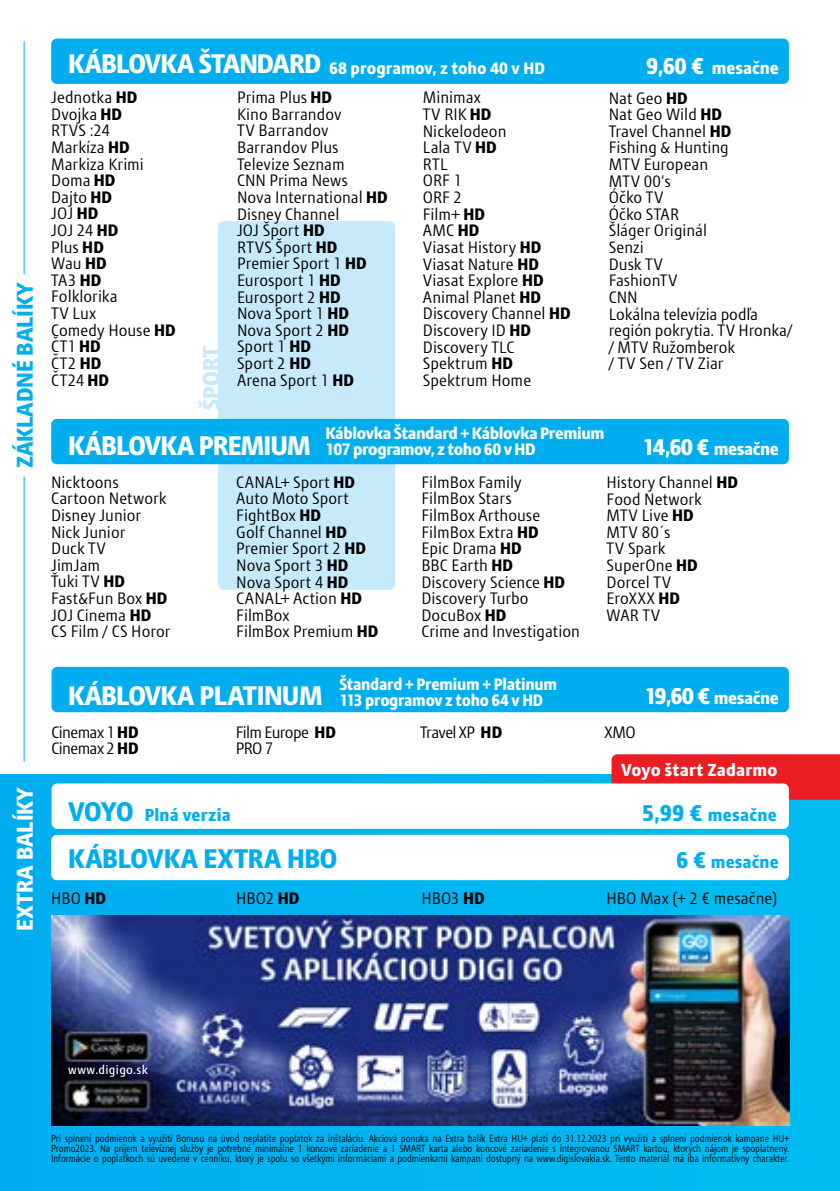
<style>
.page{position:relative;width:840px;height:1191px;background:#fff}
.page>*{position:absolute;margin:0;border:0;box-sizing:border-box;transform-origin:0 0}
.t1{font:800 26px "Modena";letter-spacing:-.03em;color:#fff}
.t2{font:800 26px "Modena";letter-spacing:-.01em;color:#00aeef}
.t3{font:800 22px "Modena";color:#00aeef}
.t4{font:800 22px "Modena";color:#fff}
.t5{font:800 22px "Modena";color:#c7eafb}
.t6{font:800 16.8px "Modena";letter-spacing:.01em;color:#00aeef}
.t7{font:800 16.8px "Modena";letter-spacing:-.005em;color:#fff}
.t8{font:800 16.8px "Modena";letter-spacing:-.025em;color:#fff}
.t9{font:16px/16.6px "Modena";color:#000}
.t10{font:800 16px/16px "Modena";letter-spacing:-.02em;color:#fff}
.t11{font:800 16px "Modena";letter-spacing:.005em;color:#fff}
.t12{font:16px/16.6px "Modena";letter-spacing:-.04em;color:#000}
.t13{font:16px/16.6px "Modena";letter-spacing:-.035em;color:#000}
.t14{font:500 12px "Modena";letter-spacing:.025em;color:#fff}
.t15{font:10px/10px "Modena";letter-spacing:-.01em;color:#000;text-align:justify;scale:.9 1}
.s1{font-size:26px}
.s2{font-size:22px}
.s3{font-weight:800}
</style>
<div class="page">
<div style="left:0;top:1123px;width:839px;height:68px;background:#00b4f1"></div>
<div style="left:0;top:774px;width:839px;height:353px;background:#00b4f1"></div>
<div style="left:611px;top:754px;width:228px;height:45px;background:#ed1d24"></div>
<div style="left:51px;top:783px;width:737px;height:46px;background:#fff;border-radius:6px"></div>
<div style="left:218px;top:221px;width:177px;height:369px;background:#c7eafb;border-radius:6px"></div>
<hr style="left:24px;top:477px;width:1px;height:284px;background:#00aeef">
<hr style="left:24px;top:41px;width:1px;height:233px;background:#00aeef">
<div style="left:51px;top:834px;width:737px;height:46px;background:#fff;border-radius:6px"></div>
<img style="left:51px;top:915px;width:737px;height:210px">
<div style="left:51px;top:667px;width:737px;height:45px;background:#00aeef;border-radius:6px"></div>
<div style="left:51px;top:39px;width:737px;height:45px;background:#00aeef;border-radius:6px"></div>
<div style="left:51px;top:419px;width:737px;height:45px;background:#00aeef;border-radius:6px"></div>
<h2 class="t3" style="left:11px;top:468px;width:188px;rotate:-90deg">ZÁKLADNÉ BALÍKY</h2>
<h2 class="t4" style="left:11px;top:931px;width:145px;rotate:-90deg">EXTRA BALÍKY</h2>
<p class="t11" style="left:68px;top:59px;width:478px"><span class="s1">KÁBLOVKA ŠTANDARD</span> 68 programov, z toho 40 v HD</p>
<p class="t7" style="left:645px;top:58px;width:134px"><span class="s2">9,60 €</span> mesačne</p>
<p class="t9" style="left:51px;top:89px;width:126px">Jednotka <span class="s3">HD<br></span>Dvojka <span class="s3">HD<br></span>RTVS :24<br>Markíza <span class="s3">HD<br></span>Markiza Krimi<br>Doma <span class="s3">HD<br></span>Dajto <span class="s3">HD<br></span>JOJ <span class="s3">HD<br></span>JOJ 24 <span class="s3">HD<br></span>Plus <span class="s3">HD<br></span>Wau <span class="s3">HD<br></span>TA3 <span class="s3">HD<br></span>Folklorika<br>TV Lux<br>Comedy House <span class="s3">HD<br></span>ČT1 <span class="s3">HD<br></span>ČT2 <span class="s3">HD<br></span>ČT24 <span class="s3">HD</span></p>
<p class="t9" style="left:237px;top:89px;width:152px">Prima Plus <span class="s3">HD<br></span>Kino Barrandov<br>TV Barrandov<br>Barrandov Plus<br>Televize Seznam<br>CNN Prima News<br>Nova International <span class="s3">HD<br></span>Disney Channel<br>JOJ Šport <span class="s3">HD<br></span>RTVS Šport <span class="s3">HD<br></span>Premier Sport 1 <span class="s3">HD<br></span>Eurosport 1 <span class="s3">HD<br></span>Eurosport 2 <span class="s3">HD<br></span>Nova Sport 1 <span class="s3">HD<br></span>Nova Sport 2 <span class="s3">HD<br></span>Sport 1 <span class="s3">HD<br></span>Sport 2 <span class="s3">HD<br></span>Arena Sport 1 <span class="s3">HD</span></p>
<p class="t9" style="left:422px;top:89px;width:149px">Minimax<br>TV RIK <span class="s3">HD<br></span>Nickelodeon<br>Lala TV <span class="s3">HD<br></span>RTL<br>ORF 1<br>ORF 2<br>Film+ <span class="s3">HD<br></span>AMC <span class="s3">HD<br></span>Viasat History <span class="s3">HD<br></span>Viasat Nature <span class="s3">HD<br></span>Viasat Explore <span class="s3">HD<br></span>Animal Planet <span class="s3">HD<br></span>Discovery Channel <span class="s3">HD<br></span>Discovery ID <span class="s3">HD<br></span>Discovery TLC<br>Spektrum <span class="s3">HD<br></span>Spektrum Home</p>
<p class="t9" style="left:608px;top:89px;width:185px">Nat Geo <span class="s3">HD<br></span>Nat Geo Wild <span class="s3">HD<br></span>Travel Channel <span class="s3">HD<br></span>Fishing &amp; Hunting<br>MTV European<br>MTV 00‘s<br>Óčko TV<br>Óčko STAR<br>Šláger Originál<br>Senzi<br>Dusk TV<br>FashionTV<br>CNN<br>Lokálna televízia podľa región pokrytia. TV Hronka/ / MTV Ružomberok<br>/ TV Sen / TV Ziar</p>
<h2 class="t5" style="left:197px;top:410px;width:65px;rotate:-90deg">ŠPORT</h2>
<p class="t10" style="left:325px;top:425px;width:280px">Káblovka Štandard + Káblovka Premium<br>107 programov, z toho 60 v HD</p>
<h1 class="t1" style="left:68px;top:429px;width:244px">KÁBLOVKA PREMIUM</h1>
<p class="t8" style="left:642px;top:438px;width:137px"><span class="s2">14,60 €</span> mesačne</p>
<p class="t9" style="left:51px;top:473px;width:121px">Nicktoons<br>Cartoon Network<br>Disney Junior<br>Nick Junior<br>Duck TV<br>JimJam<br>Ťuki TV <span class="s3">HD<br></span>Fast&amp;Fun Box <span class="s3">HD<br></span>JOJ Cinema <span class="s3">HD<br></span>CS Film / CS Horor</p>
<p class="t9" style="left:236px;top:473px;width:143px">CANAL+ Sport <span class="s3">HD<br></span>Auto Moto Sport<br>FightBox <span class="s3">HD<br></span>Golf Channel <span class="s3">HD<br></span>Premier Sport 2 <span class="s3">HD<br></span>Nova Sport 3 <span class="s3">HD<br></span>Nova Sport 4 <span class="s3">HD<br></span>CANAL+ Action <span class="s3">HD<br></span>FilmBox<br>FilmBox Premium <span class="s3">HD</span></p>
<p class="t9" style="left:421px;top:474px;width:160px">FilmBox Family<br>FilmBox Stars<br>FilmBox Arthouse<br>FilmBox Extra <span class="s3">HD<br></span>Epic Drama <span class="s3">HD<br></span>BBC Earth <span class="s3">HD<br></span>Discovery Science <span class="s3">HD<br></span>Discovery Turbo<br>DocuBox <span class="s3">HD<br></span>Crime and Investigation</p>
<p class="t9" style="left:606px;top:474px;width:133px">History Channel <span class="s3">HD<br></span>Food Network<br>MTV Live <span class="s3">HD<br></span>MTV 80´s<br>TV Spark<br>SuperOne <span class="s3">HD<br></span>Dorcel TV<br>EroXXX <span class="s3">HD<br></span>WAR TV</p>
<p class="t10" style="left:339px;top:676px;width:219px">Štandard + Premium + Platinum<br>113 programov z toho 64 v HD</p>
<h1 class="t1" style="left:68px;top:679px;width:256px">KÁBLOVKA PLATINUM</h1>
<p class="t8" style="left:644px;top:687px;width:136px"><span class="s2">19,60 €</span> mesačne</p>
<p class="t13" style="left:51px;top:723px;width:89px">Cinemax 1 <span class="s3">HD<br></span>Cinemax 2 <span class="s3">HD</span></p>
<p class="t12" style="left:236px;top:723px;width:101px">Film Europe <span class="s3">HD<br></span>PRO 7</p>
<p class="t12" style="left:420px;top:723px;width:83px">Travel XP <span class="s3">HD</span></p>
<p class="t9" style="left:604px;top:723px;width:33px">XMO</p>
<p class="t7" style="left:621px;top:759px;width:158px">Voyo štart Zadarmo</p>
<p class="t6" style="left:68px;top:804px;width:164px"><span class="s1">VOYO</span> Plná verzia</p>
<p class="t6" style="left:641px;top:804px;width:136px"><span class="s2">5,99 €</span> mesačne</p>
<h1 class="t2" style="left:68px;top:842px;width:270px">KÁBLOVKA EXTRA HBO</h1>
<p class="t6" style="left:675px;top:851px;width:104px"><span class="s2">6 €</span> mesačne</p>
<p class="t9" style="left:51px;top:890px;width:56px">HBO <span class="s3">HD</span></p>
<p class="t9" style="left:236px;top:890px;width:64px">HBO2 <span class="s3">HD</span></p>
<p class="t9" style="left:421px;top:890px;width:65px">HBO3 <span class="s3">HD</span></p>
<p class="t9" style="left:606px;top:890px;width:172px">HBO Max (+ 2 € mesačne)</p>
<p class="t14" style="left:68px;top:1062px;width:81px">www.digigo.sk</p>
<p class="t15" style="left:51px;top:1133px;width:821px">Pri splnení podmienok a využití Bonusu na úvod neplatíte poplatok za inštaláciu. Akciová ponuka na Extra balík Extra HU+ platí do 31.12.2023 pri využití a splnení podmienok kampane HU+ Promo2023. Na príjem televíznej služby je potrebné minimálne 1 koncové zariadenie a 1 SMART karta alebo koncové zariadenie s integrovanou SMART kartou, ktorých nájom je spoplatnený.<br>Informácie o poplatkoch sú uvedené v cenníku, ktorý je spolu so všetkými informáciami a podmienkami kampaní dostupný na www.digislovakia.sk. Tento materiál má iba informatívny charakter.</p>
</div>
